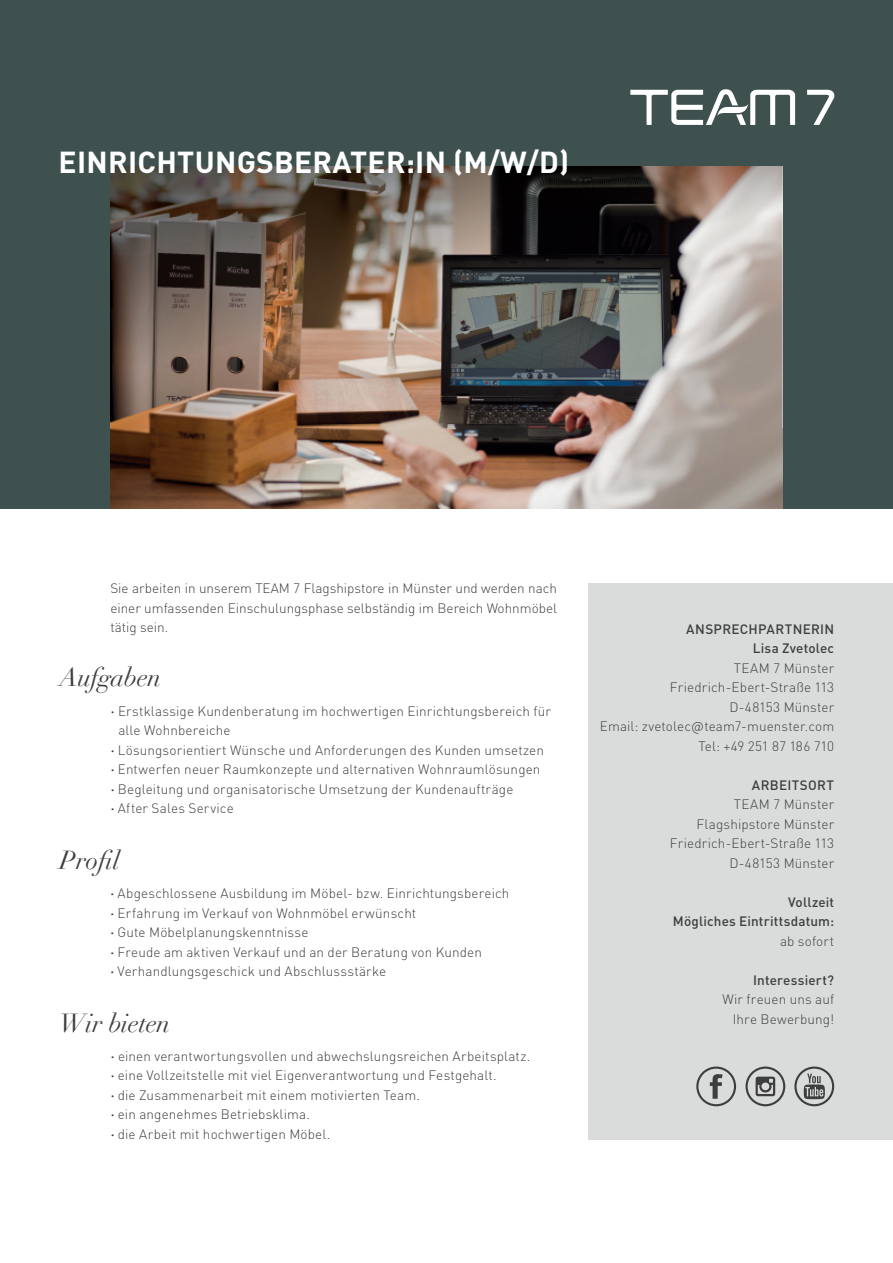
<style>
.page{position:relative;width:893px;height:1263px;background:#fff}
.page>*{position:absolute;margin:0;border:0;box-sizing:border-box;transform-origin:0 0}
.t1{font:700 30px "Team 7 DIN Pro";letter-spacing:.01em;color:#fff}
.t2{font:italic 25.5px "Didotfor TEAM Sieben";letter-spacing:-.015em;color:#3e3e3f}
.t3{font:300 13.5px/19.5px "Team 7 DIN Pro";letter-spacing:.01em;color:#3e3e3f;text-align:right}
.t4{font:500 13.5px/19.5px "Team 7 DIN Pro";letter-spacing:.015em;color:#3e3e3f;text-align:right}
.s1{font-weight:500}
</style>
<div class="page">
<div style="left:0;top:0;width:893px;height:508px;background:#3e514f"></div>
<img style="left:111px;top:167px;width:671px;height:341px">
<img style="left:111px;top:167px;width:52px;height:260px">
<img style="left:730px;top:167px;width:52px;height:260px">
<svg style="left:807px;top:90px;width:27px;height:35px"></svg>
<svg style="left:630px;top:89px;width:165px;height:36px"></svg>
<div style="left:588px;top:583px;width:305px;height:557px;background:#dadcdc"></div>
<svg style="left:794px;top:1066px;width:40px;height:40px"></svg>
<svg style="left:745px;top:1066px;width:40px;height:40px"></svg>
<svg style="left:696px;top:1066px;width:40px;height:40px"></svg>
<h1 class="t1" style="left:59px;top:142px;width:512px">EINRICHTUNGSBERATER:IN (M/W/D)</h1>
<p class="t3" style="left:110px;top:578px;width:448px;text-align:justify">Sie arbeiten in unserem TEAM 7 Flagshipstore in Münster und werden nach einer umfassenden Einschulungsphase selbständig im Bereich Wohnmöbel tätig sein.</p>
<h2 class="t2" style="left:60px;top:661px;width:103px">Aufgaben</h2>
<p class="t3" style="left:111px;top:701px;width:442px"><span class="s1">∤</span> Erstklassige Kundenberatung im hochwertigen Einrichtungsbereich für</p>
<p class="t3" style="left:118px;top:721px;width:114px">alle Wohnbereiche</p>
<p class="t3" style="left:111px;top:740px;width:435px"><span class="s1">∤</span> Lösungsorientiert Wünsche und Anforderungen des Kunden umsetzen</p>
<p class="t3" style="left:111px;top:760px;width:431px"><span class="s1">∤</span> Entwerfen neuer Raumkonzepte und alternativen Wohnraumlösungen</p>
<p class="t3" style="left:111px;top:779px;width:404px"><span class="s1">∤</span> Begleitung und organisatorische Umsetzung der Kundenaufträge</p>
<p class="t3" style="left:111px;top:799px;width:125px"><span class="s1">∤</span> After Sales Service</p>
<h2 class="t2" style="left:60px;top:844px;width:62px">Profil</h2>
<p class="t3" style="left:111px;top:883px;width:400px;text-align:left"><span class="s1">∤</span> Abgeschlossene Ausbildung im Möbel- bzw. Einrichtungsbereich <span class="s1">∤</span> Erfahrung im Verkauf von Wohnmöbel erwünscht<br><span class="s1">∤</span> Gute Möbelplanungskenntnisse<br><span class="s1">∤</span> Freude am aktiven Verkauf und an der Beratung von Kunden<br><span class="s1">∤</span> Verhandlungsgeschick und Abschlussstärke</p>
<h2 class="t2" style="left:60px;top:1007px;width:112px">Wir bieten</h2>
<p class="t3" style="left:111px;top:1046px;width:421px;text-align:left"><span class="s1">∤</span> einen verantwortungsvollen und abwechslungsreichen Arbeitsplatz. <span class="s1">∤</span> eine Vollzeitstelle mit viel Eigenverantwortung und Festgehalt.<br><span class="s1">∤</span> die Zusammenarbeit mit einem motivierten Team.<br><span class="s1">∤</span> ein angenehmes Betriebsklima.<br><span class="s1">∤</span> die Arbeit mit hochwertigen Möbel.</p>
<p class="t4" style="left:686px;top:619px;width:149px">ANSPRECHPARTNERIN<br>Lisa Zvetolec</p>
<p class="t3" style="left:600px;top:658px;width:236px">TEAM 7 Münster<br>Friedrich-Ebert-Straße 113<br>D-48153 Münster<br>Email: zvetolec@team7-muenster.com<br>Tel: +49 251 87 186 710</p>
<p class="t4" style="left:752px;top:775px;width:84px">ARBEITSORT</p>
<p class="t3" style="left:670px;top:794px;width:166px">TEAM 7 Münster<br>Flagshipstore Münster<br>Friedrich-Ebert-Straße 113<br>D-48153 Münster</p>
<p class="t4" style="left:673px;top:892px;width:163px">Vollzeit<br>Mögliches Eintrittsdatum:</p>
<p class="t3" style="left:780px;top:931px;width:56px">ab sofort</p>
<p class="t4" style="left:753px;top:970px;width:82px">Interessiert?</p>
<p class="t3" style="left:722px;top:989px;width:113px">Wir freuen uns auf<br>Ihre Bewerbung!</p>
</div>
